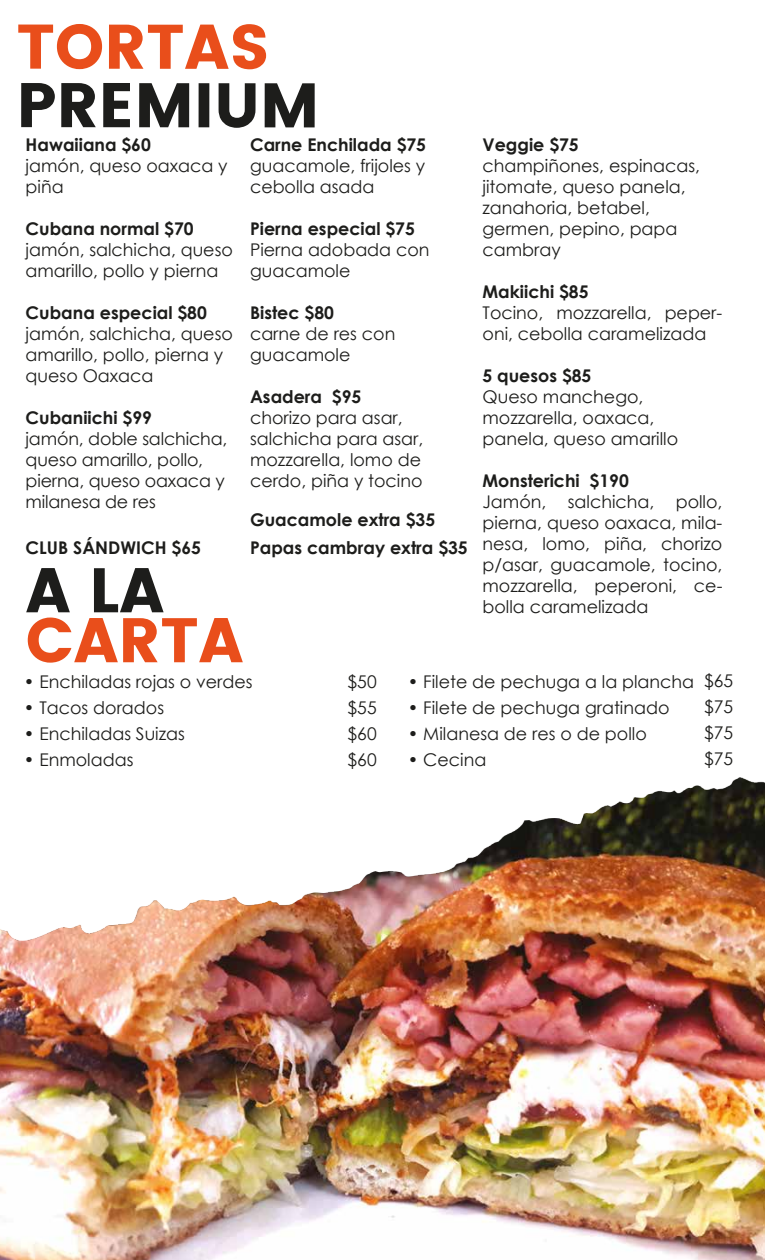
<style>
.page{position:relative;width:765px;height:1260px;background:#fff}
.page>*{position:absolute;margin:0;border:0;box-sizing:border-box;transform-origin:0 0}
.t1{font:700 62.88px "Poppins";color:#e94e1b}
.t2{font:700 62.88px "Poppins";color:#1d1d1b}
.t3{font:17.5px/21px "Century Gothic";color:#1d1d1b}
.t4{font:700 17.5px "Century Gothic";color:#1d1d1b}
</style>
<div class="page">
<img style="left:0;top:940px;width:765px;height:320px">
<img style="left:0;top:777px;width:765px;height:163px">
<h1 class="t1" style="left:17px;top:10px;width:255px">TORTAS</h1>
<h1 class="t2" style="left:16px;top:69px;width:304px">PREMIUM</h1>
<p class="t4" style="left:26px;top:132px;width:127px">Hawaiiana $60</p>
<p class="t3" style="left:26px;top:155px;width:204px">jamón, queso oaxaca y piña</p>
<p class="t4" style="left:26px;top:216px;width:170px">Cubana normal $70</p>
<p class="t3" style="left:26px;top:239px;width:209px">jamón, salchicha, queso amarillo, pollo y pierna</p>
<p class="t4" style="left:26px;top:300px;width:183px">Cubana especial $80</p>
<p class="t3" style="left:26px;top:323px;width:209px">jamón, salchicha, queso amarillo, pollo, pierna y queso Oaxaca</p>
<p class="t4" style="left:26px;top:405px;width:128px">Cubaniichi $99</p>
<p class="t3" style="left:26px;top:428px;width:203px">jamón, doble salchicha, queso amarillo, pollo, pierna, queso oaxaca y milanesa de res</p>
<p class="t4" style="left:26px;top:534px;width:177px">CLUB SÁNDWICH $65</p>
<p class="t4" style="left:250px;top:132px;width:178px">Carne Enchilada $75</p>
<p class="t3" style="left:250px;top:155px;width:177px">guacamole, frijoles y cebolla asada</p>
<p class="t4" style="left:250px;top:216px;width:166px">Pierna especial $75</p>
<p class="t3" style="left:250px;top:239px;width:181px">Pierna adobada con guacamole</p>
<p class="t4" style="left:250px;top:300px;width:85px">Bistec $80</p>
<p class="t3" style="left:250px;top:323px;width:147px">carne de res con guacamole</p>
<p class="t4" style="left:250px;top:384px;width:113px">Asadera $95</p>
<p class="t3" style="left:250px;top:407px;width:175px">chorizo para asar, salchicha para asar, mozzarella, lomo de cerdo, piña y tocino</p>
<p class="t4" style="left:250px;top:506px;width:187px">Guacamole extra $35</p>
<p class="t4" style="left:250px;top:534px;width:219px">Papas cambray extra $35</p>
<h1 class="t2" style="left:26px;top:554px;width:140px">A LA</h1>
<h1 class="t1" style="left:26px;top:604px;width:219px">CARTA</h1>
<p class="t4" style="left:483px;top:132px;width:98px">Veggie $75</p>
<p class="t3" style="left:483px;top:155px;width:219px">champiñones, espinacas, jitomate, queso panela, zanahoria, betabel, germen, pepino, papa cambray</p>
<p class="t4" style="left:483px;top:279px;width:108px">Makiichi $85</p>
<p class="t3" style="left:483px;top:302px;width:241px">Tocino, mozzarella, peper&shy;oni, cebolla caramelizada</p>
<p class="t4" style="left:483px;top:363px;width:110px">5 quesos $85</p>
<p class="t3" style="left:483px;top:386px;width:197px">Queso manchego, mozzarella, oaxaca, panela, queso amarillo</p>
<p class="t4" style="left:483px;top:468px;width:148px">Monsterichi $190</p>
<p class="t3" style="left:483px;top:491px;width:241px;text-align:justify">Jamón, salchicha, pollo, pierna, queso oaxaca, mila&shy;nesa, lomo, piña, chorizo p/asar, guacamole, tocino, mozzarella, peperoni, ce&shy;bolla caramelizada</p>
<p class="t3" style="left:24px;top:671px;width:230px">• Enchiladas rojas o verdes</p>
<p class="t3" style="left:24px;top:697px;width:142px">• Tacos dorados</p>
<p class="t3" style="left:24px;top:723px;width:163px">• Enchiladas Suizas</p>
<p class="t3" style="left:24px;top:749px;width:111px">• Enmoladas</p>
<p class="t3" style="left:348px;top:669px;width:31px;line-height:26px;text-align:justify">$50 $55 $60 $60</p>
<p class="t3" style="left:408px;top:671px;width:288px">• Filete de pechuga a la plancha</p>
<p class="t3" style="left:408px;top:697px;width:263px">• Filete de pechuga gratinado</p>
<p class="t3" style="left:408px;top:723px;width:240px">• Milanesa de res o de pollo</p>
<p class="t3" style="left:408px;top:749px;width:80px">• Cecina</p>
<p class="t3" style="left:704px;top:667px;width:31px;line-height:26px;text-align:justify">$65 $75 $75 $75</p>
</div>
